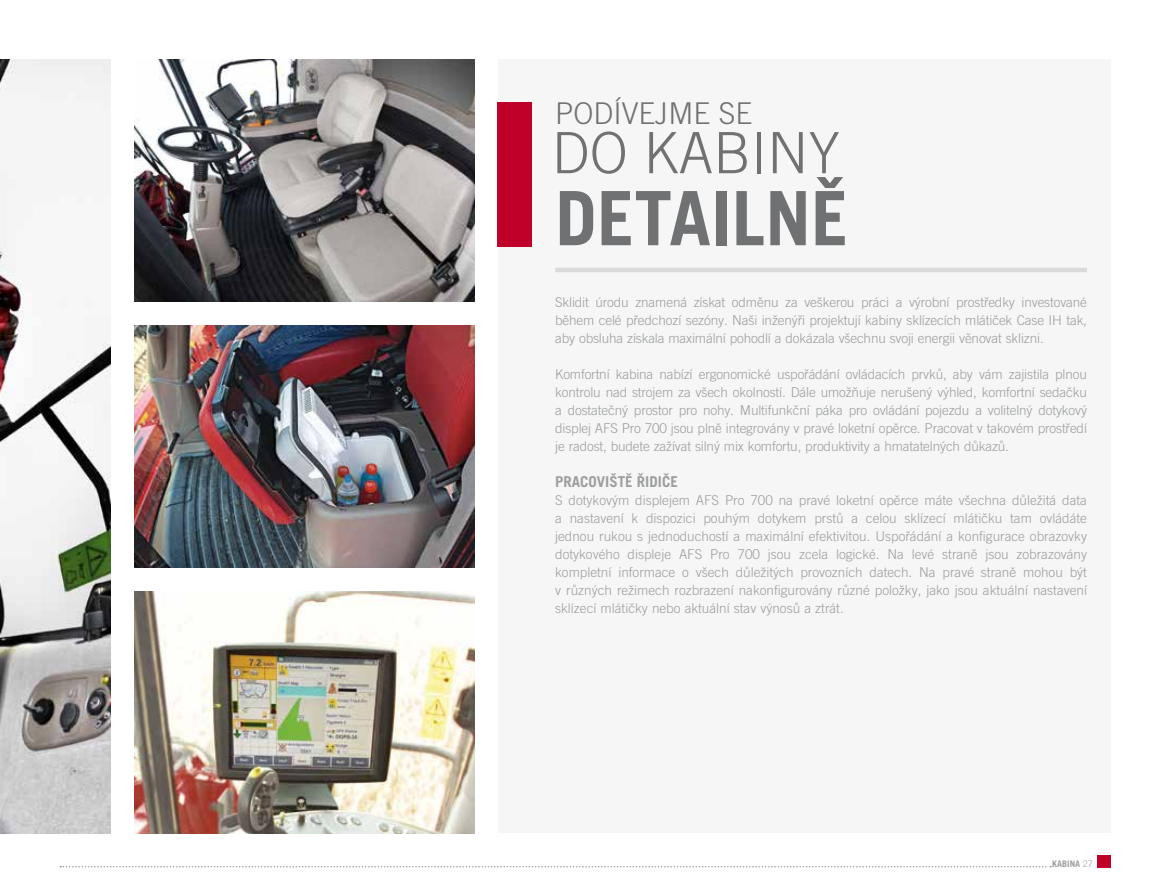
<style>
.page{position:relative;width:1170px;height:893px;background:#fff}
.page>*{position:absolute;margin:0;border:0;box-sizing:border-box;transform-origin:0 0}
.t1{font:700 75px "Trade Gothic LT Pro";color:#707172}
.t2{font:300 57px "Trade Gothic LT Pro";color:#707172}
.t3{font:300 30px "Trade Gothic LT Pro";color:#707172}
.t4{font:700 15px "Trade Gothic LT Pro";color:#9c9e9f}
.t5{font:300 13.5px/18px "Trade Gothic LT Pro";letter-spacing:-.01em;color:#9c9e9f;text-align:justify}
.t6{font:700 9px "Trade Gothic LT Pro";color:#9c9e9f}
.s1{font-weight:300}
</style>
<div class="page">
<div style="left:1096px;top:855px;width:14px;height:12px;background:#c1002a"></div>
<img style="left:0;top:60px;width:111px;height:773px">
<div style="left:497px;top:60px;width:613px;height:773px;background:#f6f6f6"></div>
<hr style="left:555px;top:268px;width:531px;height:4px;background:#d9dadb">
<div style="left:497px;top:102px;width:34px;height:145px;background:#c1002a"></div>
<img style="left:134px;top:60px;width:340px;height:242px">
<img style="left:134px;top:325px;width:340px;height:243px">
<img style="left:134px;top:591px;width:340px;height:242px">
<svg style="left:60px;top:866px;width:990px;height:1px"></svg>
<h3 class="t3" style="left:555px;top:95px;width:198px">PODÍVEJME SE</h3>
<h2 class="t2" style="left:551px;top:119px;width:290px">DO KABINY</h2>
<h1 class="t1" style="left:555px;top:172px;width:295px">DETAILNĚ</h1>
<p class="t5" style="left:555px;top:293px;width:533px">Sklidit úrodu znamená získat odměnu za veškerou práci a výrobní prostředky investované během celé předchozí sezóny. Naši inženýři projektují kabiny sklízecích mlátiček Case IH tak, aby obsluha získala maximální pohodlí a dokázala všechnu svoji energii věnovat sklizni.</p>
<p class="t5" style="left:555px;top:365px;width:533px">Komfortní kabina nabízí ergonomické uspořádání ovládacích prvků, aby vám zajistila plnou kontrolu nad strojem za všech okolností. Dále umožňuje nerušený výhled, komfortní sedačku a dostatečný prostor pro nohy. Multifunkční páka pro ovládání pojezdu a volitelný dotykový displej AFS Pro 700 jsou plně integrovány v pravé loketní opěrce. Pracovat v takovém prostředí je radost, budete zažívat silný mix komfortu, produktivity a hmatatelných důkazů.</p>
<p class="t4" style="left:555px;top:473px;width:124px">PRACOVIŠTĚ ŘIDIČE</p>
<p class="t5" style="left:555px;top:491px;width:533px">S dotykovým displejem AFS Pro 700 na pravé loketní opěrce máte všechna důležitá data a nastavení k dispozici pouhým dotykem prstů a celou sklízecí mlátičku tam ovládáte jednou rukou s jednoduchostí a maximální efektivitou. Uspořádání a konfigurace obrazovky dotykového displeje AFS Pro 700 jsou zcela logické. Na levé straně jsou zobrazovány kompletní informace o všech důležitých provozních datech. Na pravé straně mohou být v různých režimech rozbrazení nakonfigurovány různé položky, jako jsou aktuální nastavení sklízecí mlátičky nebo aktuální stav výnosů a ztrát.</p>
<p class="t6" style="left:1052px;top:859px;width:42px">KABINA <span class="s1">27</span></p>
</div>
